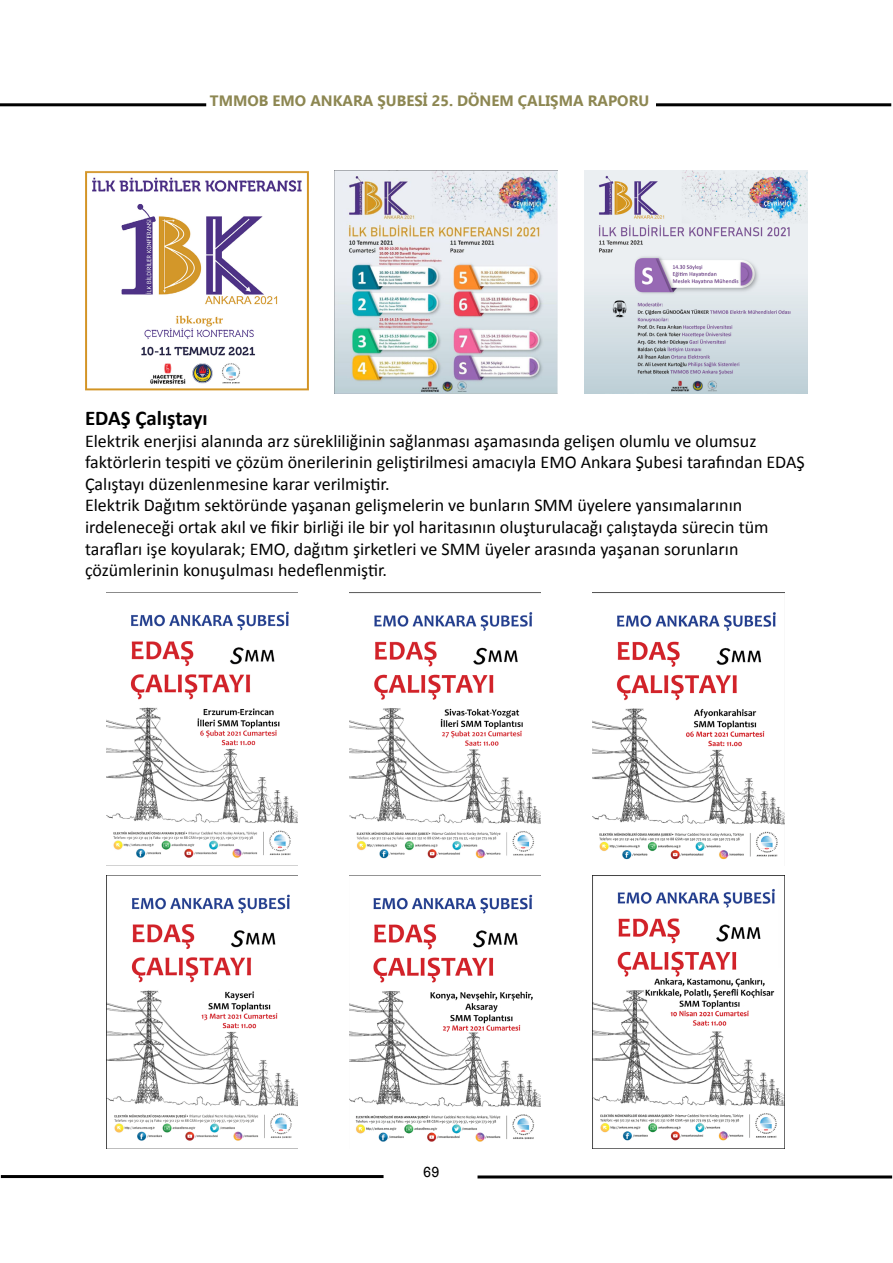
<style>
.page{position:relative;width:893px;height:1263px;background:#fff}
.page>*{position:absolute;margin:0;border:0;box-sizing:border-box;transform-origin:0 0}
.t1{font:700 21px "Calibri";color:#000}
.t2{font:18px/21.6px "Calibri";color:#000}
.t3{font:700 15px "Ebrima";color:#8d8752}
.t4{font:15px "Rockwell";color:#000}
</style>
<div class="page">
<hr style="left:656px;top:103px;width:235px;height:3px;background:#000">
<hr style="left:0;top:103px;width:206px;height:3px;background:#000">
<hr style="left:477px;top:1175px;width:415px;height:3px;background:#000">
<hr style="left:1px;top:1175px;width:383px;height:3px;background:#000">
<img style="left:85px;top:171px;width:223px;height:220px">
<img style="left:335px;top:170px;width:223px;height:223px">
<img style="left:584px;top:170px;width:223px;height:223px">
<img style="left:106px;top:611px;width:192px;height:247px">
<img style="left:350px;top:593px;width:191px;height:266px">
<img style="left:593px;top:612px;width:191px;height:248px">
<img style="left:106px;top:875px;width:192px;height:273px">
<img style="left:593px;top:875px;width:191px;height:266px">
<img style="left:350px;top:875px;width:191px;height:267px">
<p class="t3" style="left:210px;top:89px;width:441px">TMMOB EMO ANKARA ŞUBESİ 25. DÖNEM ÇALIŞMA RAPORU</p>
<p class="t1" style="left:85px;top:403px;width:124px">EDAŞ Çalıştayı</p>
<p class="t2" style="left:85px;top:429px;width:721px">Elektrik enerjisi alanında arz sürekliliğinin sağlanması aşamasında gelişen olumlu ve olumsuz faktörlerin tespiti ve çözüm önerilerinin geliştirilmesi amacıyla EMO Ankara Şubesi tarafından EDAŞ Çalıştayı düzenlenmesine karar verilmiştir.<br>Elektrik Dağıtım sektöründe yaşanan gelişmelerin ve bunların SMM üyelere yansımalarının irdeleneceği ortak akıl ve fikir birliği ile bir yol haritasının oluşturulacağı çalıştayda sürecin tüm tarafları işe koyularak; EMO, dağıtım şirketleri ve SMM üyeler arasında yaşanan sorunların çözümlerinin konuşulması hedeflenmiştir.</p>
<p class="t4" style="left:423px;top:1164px;width:18px">69</p>
</div>
